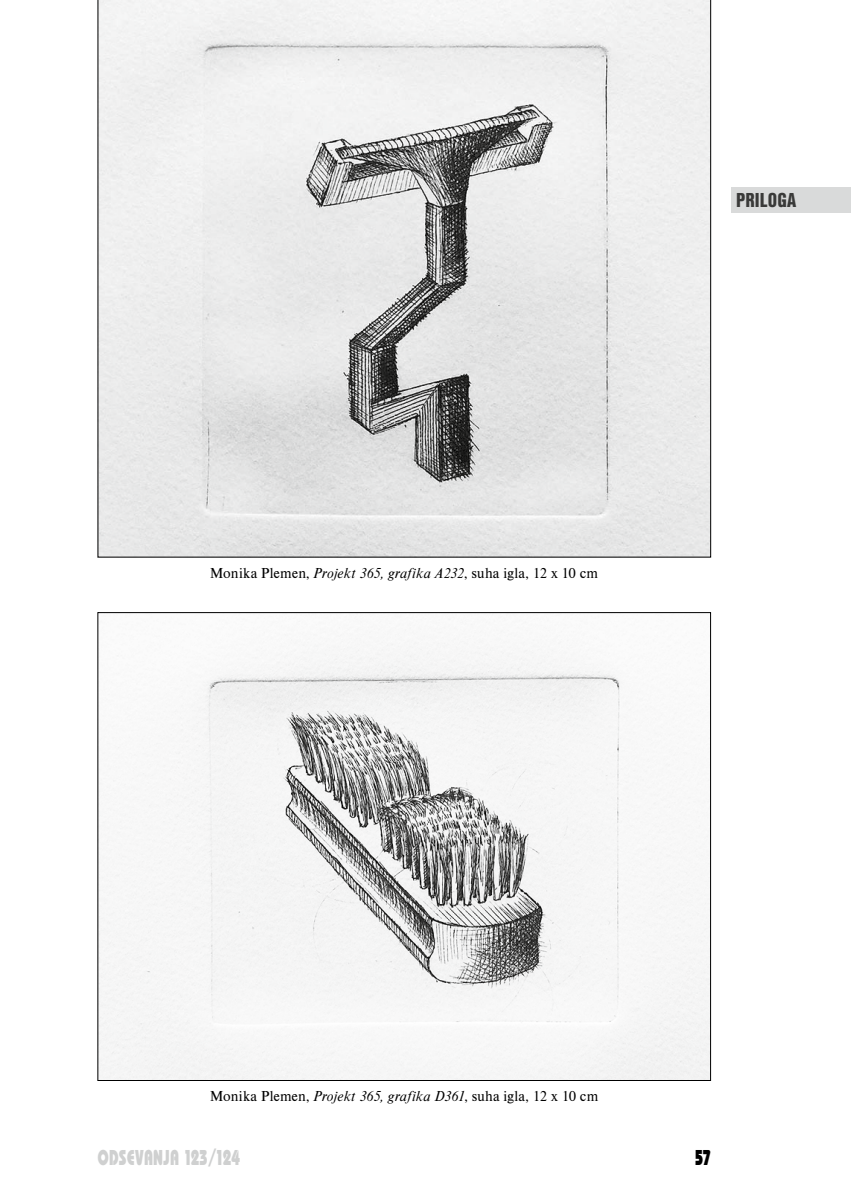
<style>
.page{position:relative;width:851px;height:1191px;background:#fff}
.page>*{position:absolute;margin:0;border:0;box-sizing:border-box;transform-origin:0 0}
.t1{font:22.5px "Bauhaus Itc PEE Heav";letter-spacing:.05em;color:#cfd0d0;scale:.67 1}
.t2{font:22.5px "Bauhaus Itc PEE Heav";color:#000;scale:.7 1}
.t3{font:21px "Nimbus San DEE Blac Cond";letter-spacing:.01em;color:#3a3a39}
.t4{font:15px "Nimbus Rom DEE";letter-spacing:.005em;color:#000}
.s1{font-style:italic}
</style>
<div class="page">
<div style="left:731px;top:187px;width:119px;height:26px;background:#d9dada"></div>
<img style="left:100px;top:619px;width:608px;height:459px">
<svg style="left:98px;top:0;width:612px;height:557px"></svg>
<h2 class="t3" style="left:736px;top:188px;width:62px">PRILOgA</h2>
<p class="t4" style="left:210px;top:565px;width:389px">Monika Plemen, <span class="s1">Projekt 365, grafika A232</span>, suha igla, 12 x 10 cm</p>
<p class="t4" style="left:210px;top:1087px;width:390px">Monika Plemen, <span class="s1">Projekt 365, grafika D361</span>, suha igla, 12 x 10 cm</p>
<h1 class="t1" style="left:98px;top:1146px;width:214px">ODSEVANJA 123/124</h1>
<h1 class="t2" style="left:695px;top:1146px;width:23px">57</h1>
</div>
